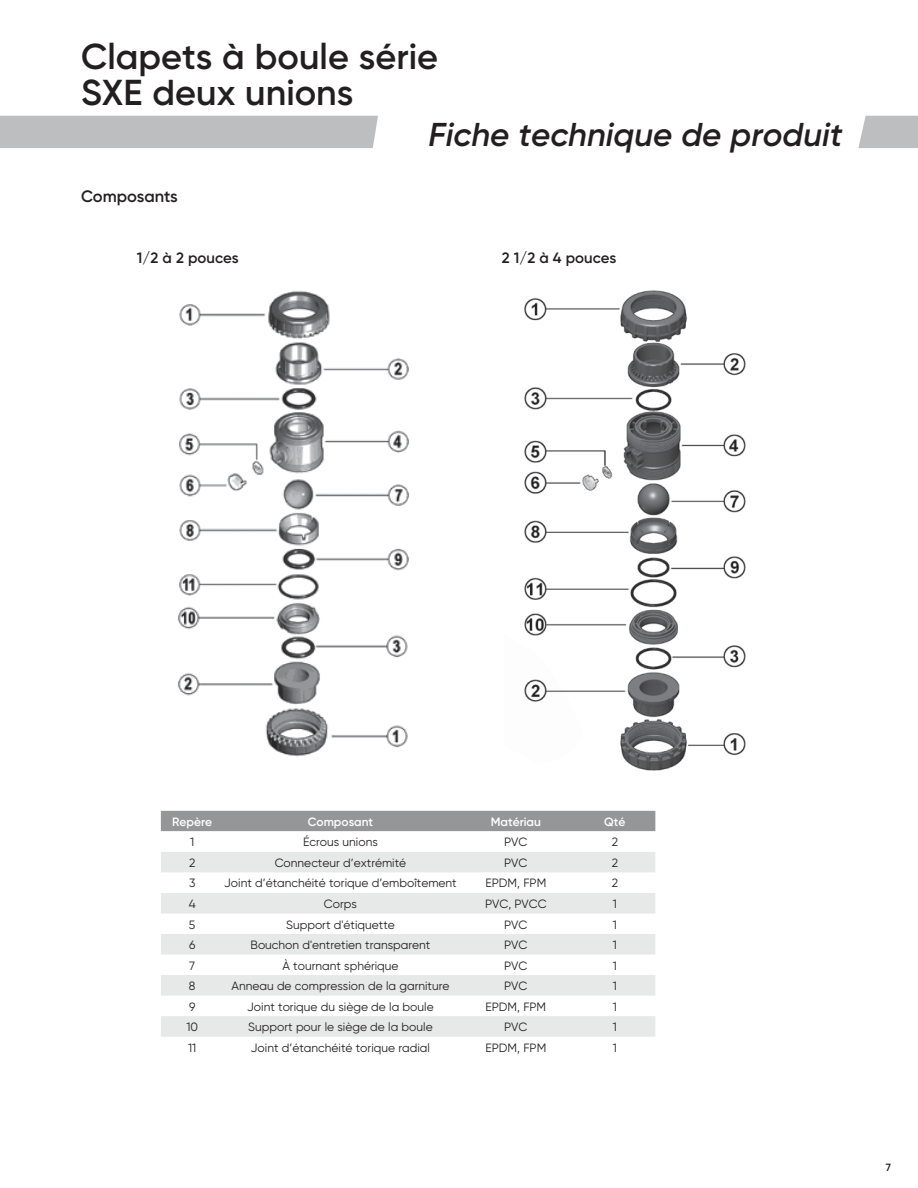
<style>
.page{position:relative;width:918px;height:1188px;background:#fff}
.page>*{position:absolute;margin:0;border:0;box-sizing:border-box;transform-origin:0 0}
.t1{font:600 36px/36px "Gilroy";color:#231f20}
.t2{font:italic 600 33px "Gilroy";color:#231f20}
.t3{font:600 16.5px "Gilroy";color:#231f20}
.t4{font:600 15px "Gilroy";color:#231f20}
.t5{font:12px "Gilroy";color:#231f20}
.t6{font:600 12px "Gilroy";color:#fff}
.t7{font:600 10.5px "Gilroy";color:#231f20}
</style>
<div class="page">
<svg style="left:858px;top:116px;width:60px;height:32px;background:#c0c2c4"></svg>
<div style="left:0;top:116px;width:378px;height:32px;background:#bcbec0"></div>
<img style="left:178px;top:291px;width:231px;height:466px">
<img style="left:524px;top:290px;width:222px;height:481px">
<div style="left:161px;top:811px;width:494px;height:20px;background:#949698"></div>
<svg style="left:161px;top:831px;width:494px;height:1px"></svg>
<svg style="left:161px;top:852px;width:494px;height:185px;fill:#e7e8e8"></svg>
<h1 class="t1" style="left:81px;top:38px;width:359px">Clapets à boule série<br>SXE deux unions</h1>
<h3 class="t3" style="left:81px;top:186px;width:98px">Composants</h3>
<h2 class="t2" style="left:429px;top:114px;width:415px">Fiche technique de produit</h2>
<p class="t4" style="left:137px;top:248px;width:103px">1/2 à 2 pouces</p>
<p class="t4" style="left:502px;top:248px;width:116px">2 1/2 à 4 pouces</p>
<p class="t6" style="left:172px;top:814px;width:41px">Repère</p>
<p class="t6" style="left:308px;top:814px;width:67px">Composant</p>
<p class="t6" style="left:491px;top:814px;width:52px">Matériau</p>
<p class="t6" style="left:604px;top:814px;width:23px">Qté</p>
<p class="t5" style="left:190px;top:835px;width:6px">1</p>
<p class="t5" style="left:303px;top:835px;width:76px">Écrous unions</p>
<p class="t5" style="left:504px;top:835px;width:25px">PVC</p>
<p class="t5" style="left:612px;top:835px;width:8px">2</p>
<p class="t5" style="left:189px;top:855px;width:8px">2</p>
<p class="t5" style="left:275px;top:855px;width:133px">Connecteur d’extrémité</p>
<p class="t5" style="left:504px;top:855px;width:25px">PVC</p>
<p class="t5" style="left:612px;top:855px;width:8px">2</p>
<p class="t5" style="left:189px;top:876px;width:8px">3</p>
<p class="t5" style="left:224px;top:876px;width:234px">Joint d’étanchéité torique d’emboîtement</p>
<p class="t5" style="left:486px;top:876px;width:62px">EPDM, FPM</p>
<p class="t5" style="left:612px;top:876px;width:8px">2</p>
<p class="t5" style="left:189px;top:896px;width:8px">4</p>
<p class="t5" style="left:324px;top:896px;width:35px">Corps</p>
<p class="t5" style="left:485px;top:896px;width:63px">PVC, PVCC</p>
<p class="t5" style="left:613px;top:896px;width:6px">1</p>
<p class="t5" style="left:189px;top:917px;width:8px">5</p>
<p class="t5" style="left:286px;top:917px;width:110px">Support d'étiquette</p>
<p class="t5" style="left:504px;top:917px;width:25px">PVC</p>
<p class="t5" style="left:613px;top:917px;width:6px">1</p>
<p class="t5" style="left:189px;top:938px;width:8px">6</p>
<p class="t5" style="left:251px;top:938px;width:181px">Bouchon d'entretien transparent</p>
<p class="t5" style="left:504px;top:938px;width:25px">PVC</p>
<p class="t5" style="left:613px;top:938px;width:6px">1</p>
<p class="t5" style="left:189px;top:958px;width:7px">7</p>
<p class="t5" style="left:282px;top:958px;width:118px">À tournant sphérique</p>
<p class="t5" style="left:504px;top:958px;width:25px">PVC</p>
<p class="t5" style="left:613px;top:958px;width:6px">1</p>
<p class="t5" style="left:189px;top:979px;width:8px">8</p>
<p class="t5" style="left:231px;top:979px;width:220px">Anneau de compression de la garniture</p>
<p class="t5" style="left:504px;top:979px;width:25px">PVC</p>
<p class="t5" style="left:613px;top:979px;width:6px">1</p>
<p class="t5" style="left:189px;top:999px;width:8px">9</p>
<p class="t5" style="left:247px;top:999px;width:188px">Joint torique du siège de la boule</p>
<p class="t5" style="left:486px;top:999px;width:62px">EPDM, FPM</p>
<p class="t5" style="left:613px;top:999px;width:6px">1</p>
<p class="t5" style="left:186px;top:1020px;width:13px">10</p>
<p class="t5" style="left:248px;top:1020px;width:186px">Support pour le siège de la boule</p>
<p class="t5" style="left:504px;top:1020px;width:25px">PVC</p>
<p class="t5" style="left:613px;top:1020px;width:6px">1</p>
<p class="t5" style="left:188px;top:1040px;width:10px">11</p>
<p class="t5" style="left:251px;top:1040px;width:181px">Joint d’étanchéité torique radial</p>
<p class="t5" style="left:486px;top:1040px;width:62px">EPDM, FPM</p>
<p class="t5" style="left:613px;top:1040px;width:6px">1</p>
<p class="t7" style="left:886px;top:1161px;width:7px">7</p>
</div>
